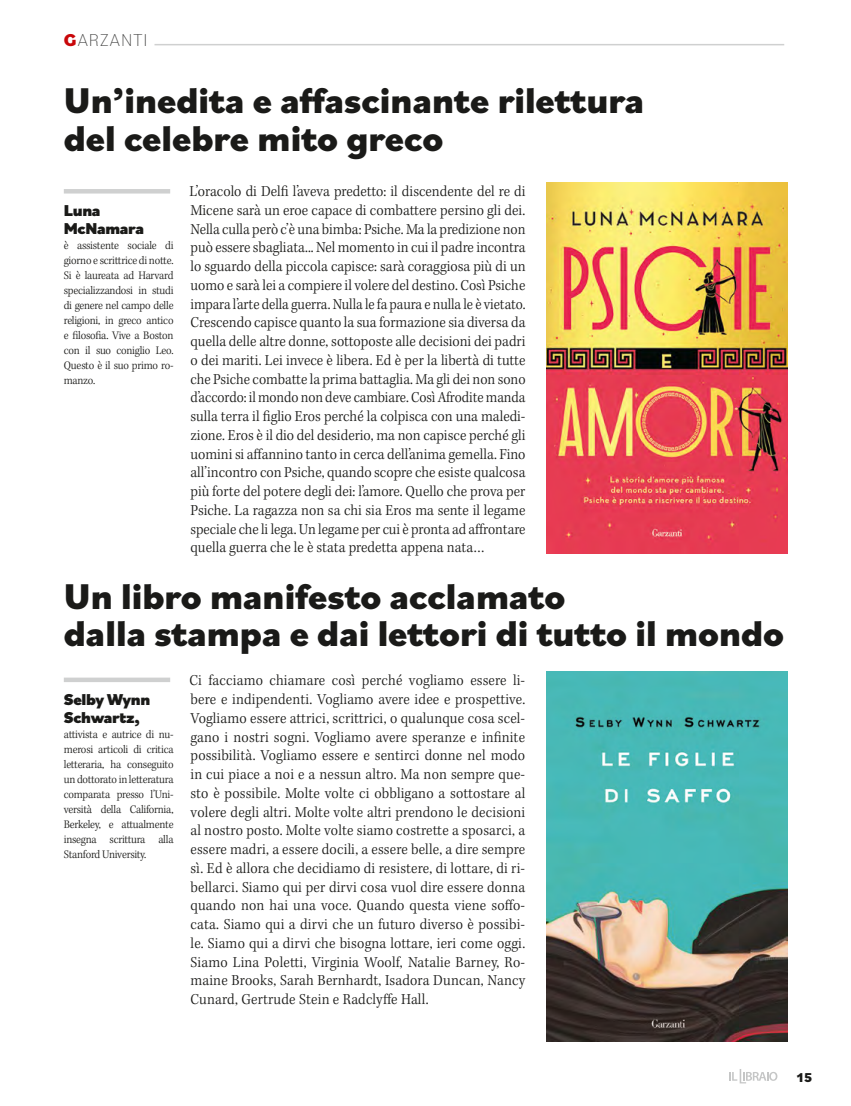
<style>
.page{position:relative;width:851px;height:1106px;background:#fff}
.page>*{position:absolute;margin:0;border:0;box-sizing:border-box;transform-origin:0 0}
.t1{font:800 37.5px/37.5px "Bilo";color:#1a1a18}
.t2{font:200 18px "Bilo";letter-spacing:.06em;color:#3b3b3a}
.t3{font:900 16.5px/18px "Bilo";letter-spacing:-.02em;color:#1a1a18}
.t4{font:15.75px/18.8px "Kepler Std Light Scn";letter-spacing:.005em;color:#1a1a18;text-align:justify}
.t5{font:800 13.5px "Bilo";color:#1a1a18}
.t6{font:12px/15px "Kepler Std Light Scn";letter-spacing:-.02em;color:#1a1a18;text-align:justify}
.s1{font-weight:800;color:#c9070a}
</style>
<div class="page">
<svg style="left:729px;top:1069px;width:48px;height:14px"></svg>
<img style="left:546px;top:183px;width:241px;height:370px">
<img style="left:546px;top:671px;width:241px;height:370px">
<hr style="left:64px;top:189px;width:106px;height:4px;background:#cfd0d0">
<div style="left:64px;top:677px;width:106px;height:5px;background:#cfd0d0"></div>
<hr style="left:154px;top:44px;width:630px;height:1px;background:#cfd0d0">
<p class="t2" style="left:64px;top:27px;width:85px"><span class="s1">G</span>ARZANTI</p>
<h1 class="t1" style="left:64px;top:80px;width:581px">Un’inedita e affascinante rilettura del celebre mito greco</h1>
<p class="t3" style="left:64px;top:201px;width:82px">Luna<br>McNamara</p>
<p class="t6" style="left:64px;top:238px;width:111px">è assistente sociale di giorno e scrittrice di notte.<br>Si è laureata ad Harvard specializzandosi in studi di genere nel campo delle religioni, in greco antico e filosofia. Vive a Boston con il suo coniglio Leo.<br>Questo è il suo primo ro&shy;manzo.</p>
<p class="t4" style="left:189px;top:182px;width:337px">L’oracolo di Delfi l’aveva predetto: il discendente del re di Micene sarà un eroe capace di combattere persino gli dei.<br>Nella culla però c’è una bimba: Psiche. Ma la predizione non può essere sbagliata... Nel momento in cui il padre incontra lo sguardo della piccola capisce: sarà coraggiosa più di un uomo e sarà lei a compiere il volere del destino. Così Psiche impara l’arte della guerra. Nulla le fa paura e nulla le è vietato.<br>Crescendo capisce quanto la sua formazione sia diversa da quella delle altre donne, sottoposte alle decisioni dei padri o dei mariti. Lei invece è libera. Ed è per la libertà di tutte che Psiche combatte la prima battaglia. Ma gli dei non sono d’accordo: il mondo non deve cambiare. Così Afrodite manda sulla terra il figlio Eros perché la colpisca con una maledi&shy;zione. Eros è il dio del desiderio, ma non capisce perché gli uomini si affannino tanto in cerca dell’anima gemella. Fino all’incontro con Psiche, quando scopre che esiste qualcosa più forte del potere degli dei: l’amore. Quello che prova per Psiche. La ragazza non sa chi sia Eros ma sente il legame speciale che li lega. Un legame per cui è pronta ad affrontare quella guerra che le è stata predetta appena nata…</p>
<h1 class="t1" style="left:64px;top:576px;width:721px">Un libro manifesto acclamato<br>dalla stampa e dai lettori di tutto il mondo</h1>
<p class="t3" style="left:64px;top:689px;width:88px">Selby Wynn<br>Schwartz,</p>
<p class="t6" style="left:64px;top:727px;width:111px">attivista e autrice di nu&shy;merosi articoli di critica letteraria, ha conseguito un dottorato in letteratura comparata presso l’Uni&shy;versità della California, Berkeley, e attualmente insegna scrittura alla Stanford University.</p>
<p class="t4" style="left:189px;top:671px;width:337px">Ci facciamo chiamare così perché vogliamo essere li&shy;bere e indipendenti. Vogliamo avere idee e prospettive.<br>Vogliamo essere attrici, scrittrici, o qualunque cosa scel&shy;gano i nostri sogni. Vogliamo avere speranze e infinite possibilità. Vogliamo essere e sentirci donne nel modo in cui piace a noi e a nessun altro. Ma non sempre que&shy;sto è possibile. Molte volte ci obbligano a sottostare al volere degli altri. Molte volte altri prendono le decisioni al nostro posto. Molte volte siamo costrette a sposarci, a essere madri, a essere docili, a essere belle, a dire sempre sì. Ed è allora che decidiamo di resistere, di lottare, di ri&shy;bellarci. Siamo qui per dirvi cosa vuol dire essere donna quando non hai una voce. Quando questa viene soffo&shy;cata. Siamo qui a dirvi che un futuro diverso è possibi&shy;le. Siamo qui a dirvi che bisogna lottare, ieri come oggi.<br>Siamo Lina Poletti, Virginia Woolf, Natalie Barney, Ro&shy;maine Brooks, Sarah Bernhardt, Isadora Duncan, Nancy Cunard, Gertrude Stein e Radclyffe Hall.</p>
<p class="t5" style="left:796px;top:1068px;width:17px">15</p>
</div>
